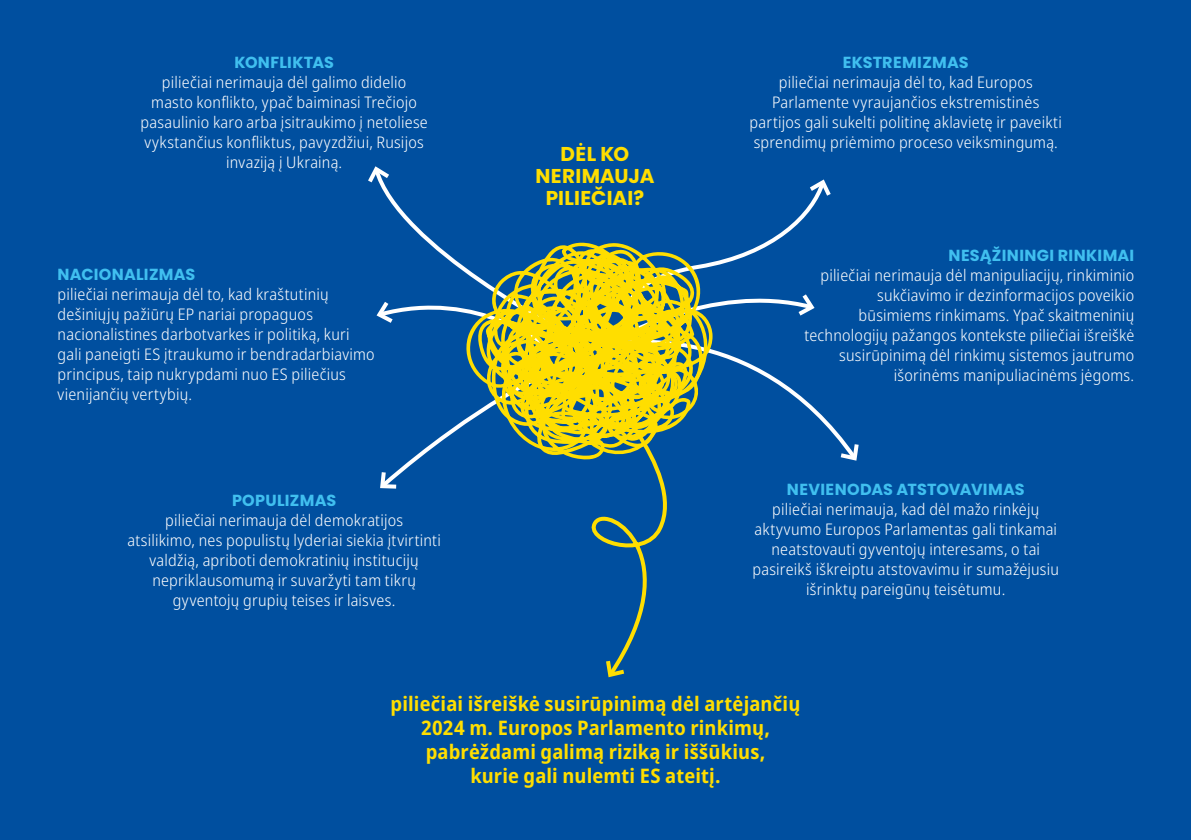
<style>
.page{position:relative;width:1191px;height:840px;background:#fff}
.page>*{position:absolute;margin:0;border:0;box-sizing:border-box;transform-origin:0 0}
.t1{font:700 semi-condensed 20px/24px "Noto Sans";letter-spacing:.005em;color:#ffde00;text-align:center}
.t2{font:700 20px/22px "Poppins";letter-spacing:.005em;color:#ffde00;text-align:center}
.t3{font:300 semi-condensed 16px/20px "Noto Sans";letter-spacing:.015em;color:#fff;text-align:center}
.t4{font:700 16px "Poppins";letter-spacing:.015em;color:#40bfef}
</style>
<div class="page">
<div style="left:0;top:0;width:1191px;height:839px;background:#004f9f"></div>
<svg style="left:368px;top:166px;width:491px;height:512px"></svg>
<p class="t4" style="left:234px;top:53px;width:101px">KONFLIKTAS</p>
<p class="t3" style="left:140px;top:73px;width:289px">piliečiai nerimauja dėl galimo didelio masto konflikto, ypač baiminasi Trečiojo pasaulinio karo arba įsitraukimo į netoliese vykstančius konfliktus, pavyzdžiui, Rusijos invaziją į Ukrainą.</p>
<p class="t4" style="left:58px;top:265px;width:139px">NACIONALIZMAS</p>
<p class="t3" style="left:58px;top:284px;width:318px;text-align:left">piliečiai nerimauja dėl to, kad kraštutinių dešiniųjų pažiūrų EP nariai propaguos nacionalistines darbotvarkes ir politiką, kuri gali paneigti ES įtraukumo ir bendradarbiavimo principus, taip nukrypdami nuo ES piliečius vienijančių vertybių.</p>
<p class="t4" style="left:232px;top:491px;width:106px">POPULIZMAS</p>
<p class="t3" style="left:127px;top:510px;width:315px">piliečiai nerimauja dėl demokratijos<br>atsilikimo, nes populistų lyderiai siekia įtvirtinti valdžią, apriboti demokratinių institucijų nepriklausomumą ir suvaržyti tam tikrų gyventojų grupių teises ir laisves.</p>
<p class="t2" style="left:535px;top:143px;width:120px">DĖL KO<br>NERIMAUJA<br>PILIEČIAI?</p>
<p class="t4" style="left:842px;top:53px;width:127px">EKSTREMIZMAS</p>
<p class="t3" style="left:749px;top:73px;width:314px">piliečiai nerimauja dėl to, kad Europos Parlamente vyraujančios ekstremistinės partijos gali sukelti politinę aklavietę ir paveikti sprendimų priėmimo proceso veiksmingumą.</p>
<p class="t4" style="left:948px;top:246px;width:187px">NESĄŽININGI RINKIMAI</p>
<p class="t3" style="left:804px;top:265px;width:331px;text-align:right">piliečiai nerimauja dėl manipuliacijų, rinkiminio sukčiavimo ir dezinformacijos poveikio būsimiems rinkimams. Ypač skaitmeninių technologijų pažangos kontekste piliečiai išreiškė susirūpinimą dėl rinkimų sistemos jautrumo išorinėms manipuliacinėms jėgoms.</p>
<p class="t4" style="left:787px;top:479px;width:239px">NEVIENODAS ATSTOVAVIMAS</p>
<p class="t3" style="left:752px;top:499px;width:308px">piliečiai nerimauja, kad dėl mažo rinkėjų aktyvumo Europos Parlamentas gali tinkamai neatstovauti gyventojų interesams, o tai pasireikš iškreiptu atstovavimu ir sumažėjusiu išrinktų pareigūnų teisėtumu.</p>
<p class="t1" style="left:390px;top:691px;width:411px">piliečiai išreiškė susirūpinimą dėl artėjančių 2024 m. Europos Parlamento rinkimų, pabrėždami galimą riziką ir iššūkius,<br>kurie gali nulemti ES ateitį.</p>
</div>
